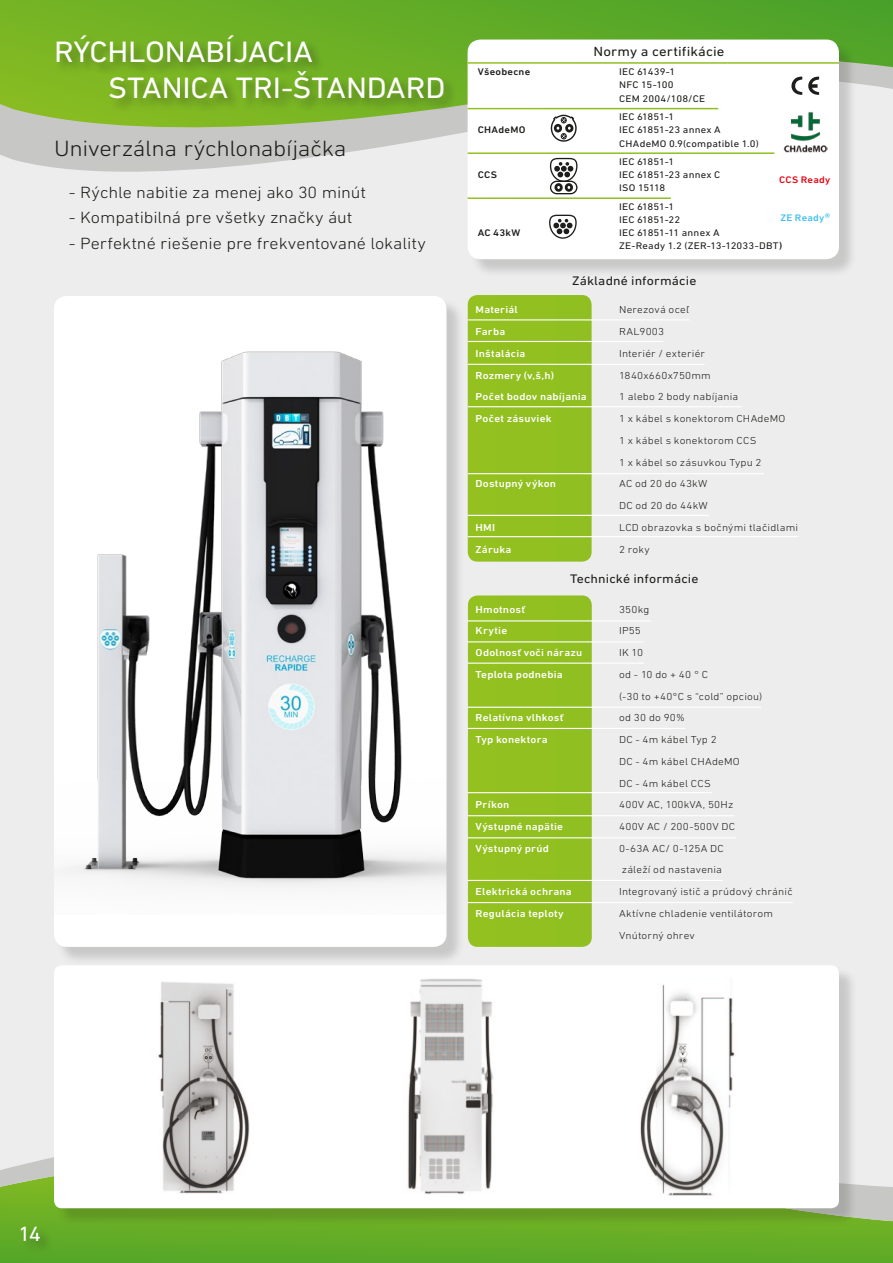
<style>
.page{position:relative;width:893px;height:1263px;background:#fff}
.page>*{position:absolute;margin:0;border:0;box-sizing:border-box;transform-origin:0 0}
.t1{font:30px "DIN Next LT Pro";letter-spacing:-.01em;color:#fff;scale:1.07 1}
.t2{font:300 22.5px "DIN Next LT Pro";letter-spacing:-.01em;color:#1d1d1b;scale:1.1 1}
.t3{font:21px "DIN Next LT Pro";color:#fff;scale:1.07 1}
.t4{font:300 16.5px "DIN Next LT Pro";letter-spacing:-.005em;color:#1d1d1b;scale:1.1 1}
.t5{font:13.5px "DIN Next LT Pro";letter-spacing:.005em;color:#1d1d1b;scale:1.1 1}
.t6{font:12.6px "DIN Next LT Pro";letter-spacing:.01em;color:#1d1d1b;scale:1.1 1}
.t7{font:300 10.35px/21.8px "DIN Next LT Pro";letter-spacing:.015em;color:#1d1d1b;scale:1.1 1}
.t8{font:500 10.35px "DIN Next LT Pro";letter-spacing:.02em;color:#fff;scale:1.1 1}
.t9{font:9.75px/13.4px "DIN Next LT Pro";letter-spacing:-.015em;color:#1d1d1b;scale:1.1 1}
.t10{font:9.75px/13.4px "DIN Next LT Pro";letter-spacing:.01em;color:#1d1d1b;scale:1.1 1}
.t11{font:9.75px/13.4px "DIN Next LT Pro";letter-spacing:.015em;color:#1d1d1b;scale:1.1 1}
.t12{font:500 9.75px "DIN Next LT Pro";letter-spacing:.025em;color:#1d1d1b;scale:1.1 1}
.t13{font:500 9.6px "DIN Next LT Pro";letter-spacing:.025em;color:#e30614;scale:1.1 1}
.t14{font:500 9.6px "DIN Next LT Pro";letter-spacing:.02em;color:#42c0f0;scale:1.1 1}
.s1{font-size:11.1px}
.s2{font-weight:500}
</style>
<div class="page">
<div style="left:0;top:0;width:893px;height:1225px;background:#ededed"></div>
<svg style="left:0;top:1157px;width:893px;height:106px;fill:#63ac27"></svg>
<hr style="left:892px;top:1221px;width:1px;height:42px;background:#66ae26">
<div style="left:20px;top:1225px;width:33px;height:30px;background:#5ba626"></div>
<svg style="left:0;top:147px;width:468px;height:52px"></svg>
<svg style="left:0;top:0;width:893px;height:147px"></svg>
<div style="left:55px;top:34px;width:402px;height:79px;background:#1d1d1b;opacity:.4"></div>
<div style="left:468px;top:295px;width:124px;height:267px;background:#92c020"></div>
<hr style="left:468px;top:319px;width:222px;height:1px;background:#fff">
<hr style="left:468px;top:341px;width:195px;height:1px;background:#fff">
<hr style="left:468px;top:364px;width:237px;height:1px;background:#fff">
<hr style="left:468px;top:536px;width:330px;height:1px;background:#fff">
<hr style="left:468px;top:473px;width:296px;height:1px;background:#fff">
<hr style="left:468px;top:406px;width:274px;height:1px;background:#fff">
<hr style="left:468px;top:515px;width:241px;height:1px;background:#fff">
<div style="left:56px;top:298px;width:409px;height:668px;background:#1d1d1b;opacity:.18"></div>
<div style="left:54px;top:296px;width:392px;height:651px;background:#fff;border-radius:13px"></div>
<img style="left:57px;top:351px;width:389px;height:537px">
<div style="left:56px;top:967px;width:802px;height:260px;background:#1d1d1b;opacity:.18"></div>
<div style="left:54px;top:965px;width:785px;height:243px;background:#fff;border-radius:8px"></div>
<img style="left:158px;top:982px;width:92px;height:212px">
<img style="left:407px;top:978px;width:86px;height:217px">
<img style="left:640px;top:984px;width:95px;height:212px">
<div style="left:468px;top:595px;width:124px;height:352px;background:#92c020"></div>
<hr style="left:468px;top:641px;width:176px;height:1px;background:#fff">
<hr style="left:468px;top:662px;width:176px;height:2px;background:#fff">
<hr style="left:468px;top:728px;width:217px;height:1px;background:#fff">
<hr style="left:468px;top:902px;width:325px;height:1px;background:#fff">
<hr style="left:468px;top:815px;width:267px;height:1px;background:#fff">
<hr style="left:468px;top:792px;width:244px;height:1px;background:#fff">
<hr style="left:468px;top:707px;width:293px;height:1px;background:#fff">
<hr style="left:468px;top:620px;width:183px;height:1px;background:#fff">
<hr style="left:468px;top:837px;width:268px;height:1px;background:#fff">
<hr style="left:468px;top:880px;width:255px;height:1px;background:#fff">
<div style="left:470px;top:42px;width:388px;height:236px;background:#1d1d1b;opacity:.18"></div>
<div style="left:468px;top:40px;width:371px;height:219px;background:#fff;border-radius:13px"></div>
<img style="left:784px;top:112px;width:44px;height:41px">
<svg style="left:791px;top:77px;width:28px;height:18px"></svg>
<svg style="left:549px;top:214px;width:28px;height:25px"></svg>
<svg style="left:550px;top:114px;width:27px;height:28px"></svg>
<svg style="left:549px;top:157px;width:29px;height:38px"></svg>
<div style="left:554px;top:183px;width:9px;height:9px;border:3px solid #1d1d1b;border-radius:50%"></div>
<div style="left:565px;top:183px;width:8px;height:9px;border:3px solid #1d1d1b;border-radius:50%"></div>
<h1 class="t1" style="left:54px;top:35px;width:36px">RÝCHLONABÍJACIA</h1>
<h1 class="t1" style="left:108px;top:71px;width:49px">STANICA</h1>
<h1 class="t1" style="left:236px;top:71px;width:197px">TRI-ŠTAN DARD</h1>
<h2 class="t2" style="left:54px;top:135px;width:267px">Univerzálna rýchlonabíjačka</h2>
<h3 class="t4" style="left:69px;top:182px;width:272px">- Rýchle nabitie za menej ako 30 minút</h3>
<h3 class="t4" style="left:69px;top:208px;width:259px">- Kompatibilná pre všetky značky áut</h3>
<h3 class="t4" style="left:69px;top:233px;width:326px">- Perfektné riešenie pre frekventované lokality</h3>
<h3 class="t5" style="left:594px;top:44px;width:120px">Normy a certifikácie</h3>
<p class="t12" style="left:478px;top:66px;width:49px">Všeobecne</p>
<p class="t9" style="left:619px;top:65px;width:6px">IEC</p>
<p class="t9" style="left:637px;top:65px;width:36px">61439-1</p>
<p class="t9" style="left:626px;top:78px;width:44px">FC 15-100</p>
<p class="t9" style="left:642px;top:92px;width:52px">2004/108/CE</p>
<p class="t9" style="left:619px;top:110px;width:5px">IEC</p>
<p class="t9" style="left:637px;top:110px;width:35px">61851-1</p>
<p class="t12" style="left:478px;top:124px;width:45px">CHAdeMO</p>
<p class="t9" style="left:619px;top:123px;width:6px">IEC</p>
<p class="t11" style="left:637px;top:123px;width:112px">61851-23 annex A<br>deMO 0.9(compatible 1.0)</p>
<p class="t9" style="left:619px;top:155px;width:5px">IEC</p>
<p class="t9" style="left:637px;top:155px;width:35px">61851-1</p>
<p class="t12" style="left:478px;top:169px;width:19px">CCS</p>
<p class="t9" style="left:619px;top:168px;width:6px">IEC</p>
<p class="t9" style="left:622px;top:168px;width:90px;text-indent:15px">61851-23 annex C<br>SO 15118</p>
<p class="t9" style="left:619px;top:200px;width:6px">IEC</p>
<p class="t9" style="left:637px;top:200px;width:41px">61851-1<br>61851-22</p>
<p class="t13" style="left:779px;top:175px;width:48px">CCS Ready</p>
<p class="t14" style="left:780px;top:212px;width:47px">ZE Ready<span class="s1">®</span></p>
<p class="t12" style="left:478px;top:227px;width:40px">AC 43kW</p>
<p class="t9" style="left:619px;top:226px;width:6px">IEC</p>
<p class="t10" style="left:619px;top:226px;width:150px;text-indent:18px">61851-11 annex A<br>ZE-Ready 1.2 (ZER-13-12033-DBT<span class="s2">)</span></p>
<p class="t6" style="left:572px;top:273px;width:114px">Základné informácie</p>
<p class="t8" style="left:476px;top:304px;width:40px">Materiál</p>
<p class="t7" style="left:619px;top:299px;width:65px">Nerezová oceľ</p>
<p class="t8" style="left:476px;top:326px;width:29px">Farba</p>
<p class="t7" style="left:619px;top:321px;width:42px">RAL9003</p>
<p class="t8" style="left:476px;top:347px;width:47px">Inštalácia</p>
<p class="t7" style="left:619px;top:342px;width:80px">Interiér / exteriér</p>
<p class="t8" style="left:476px;top:369px;width:73px">Rozmery (v,š,h)</p>
<p class="t7" style="left:619px;top:364px;width:85px">1840x660x750mm</p>
<p class="t8" style="left:476px;top:391px;width:103px">Počet bodov nabíjania</p>
<p class="t7" style="left:619px;top:386px;width:110px">1 alebo 2 body nabíjania</p>
<p class="t8" style="left:476px;top:413px;width:71px">Počet zásuviek</p>
<p class="t7" style="left:619px;top:408px;width:153px">1 x kábel s konektorom CHAdeMO<br>1 x kábel s konektorom CCS<br>1 x kábel so zásuvkou Typu 2</p>
<p class="t8" style="left:476px;top:478px;width:75px">Dostupný výkon</p>
<p class="t7" style="left:619px;top:473px;width:82px">AC od 20 do 43kW<br>DC od 20 do 44kW</p>
<p class="t8" style="left:476px;top:521px;width:19px">HMI</p>
<p class="t7" style="left:619px;top:516px;width:164px">LCD obrazovka s bočnými tlačidlami</p>
<p class="t8" style="left:476px;top:543px;width:34px">Záruka</p>
<p class="t7" style="left:619px;top:538px;width:29px">2 roky</p>
<p class="t6" style="left:570px;top:571px;width:118px">Technické informácie</p>
<p class="t8" style="left:476px;top:603px;width:46px">Hmotnosť</p>
<p class="t7" style="left:619px;top:598px;width:29px">350kg</p>
<p class="t8" style="left:476px;top:625px;width:30px">Krytie</p>
<p class="t7" style="left:619px;top:620px;width:21px">IP55</p>
<p class="t8" style="left:476px;top:646px;width:98px">Odolnosť voči nárazu</p>
<p class="t7" style="left:619px;top:642px;width:23px">IK 10</p>
<p class="t8" style="left:476px;top:668px;width:81px">Teplota podnebia</p>
<p class="t7" style="left:619px;top:663px;width:132px">od - 10 do + 40 ° C<br>(-30 to +40°C s “cold” opciou)</p>
<p class="t8" style="left:476px;top:712px;width:81px">Relatívna vlhkosť</p>
<p class="t7" style="left:619px;top:707px;width:61px">od 30 do 90%</p>
<p class="t8" style="left:476px;top:733px;width:67px">Typ konektora</p>
<p class="t7" style="left:619px;top:728px;width:111px">DC - 4m kábel Typ 2<br>DC - 4m kábel CHAdeMO<br>DC - 4m kábel CCS</p>
<p class="t8" style="left:476px;top:799px;width:32px">Príkon</p>
<p class="t7" style="left:619px;top:794px;width:105px">400V AC, 100kVA, 50Hz</p>
<p class="t8" style="left:476px;top:820px;width:81px">Výstupné napätie</p>
<p class="t7" style="left:619px;top:815px;width:107px">400V AC / 200-500V DC</p>
<p class="t8" style="left:476px;top:842px;width:68px">Výstupný prúd</p>
<p class="t7" style="left:619px;top:837px;width:97px">0-63A AC/ 0-125A DC záleží od nastavenia</p>
<p class="t8" style="left:476px;top:886px;width:89px">Elektrická ochrana</p>
<p class="t7" style="left:619px;top:881px;width:159px">Integrovaný istič a prúdový chránič</p>
<p class="t8" style="left:476px;top:907px;width:82px">Regulácia teploty</p>
<p class="t7" style="left:619px;top:902px;width:141px">Aktívne chladenie ventilátorom<br>Vnútorný ohrev</p>
<h3 class="t3" style="left:18px;top:1222px;width:23px">14</h3>
</div>
